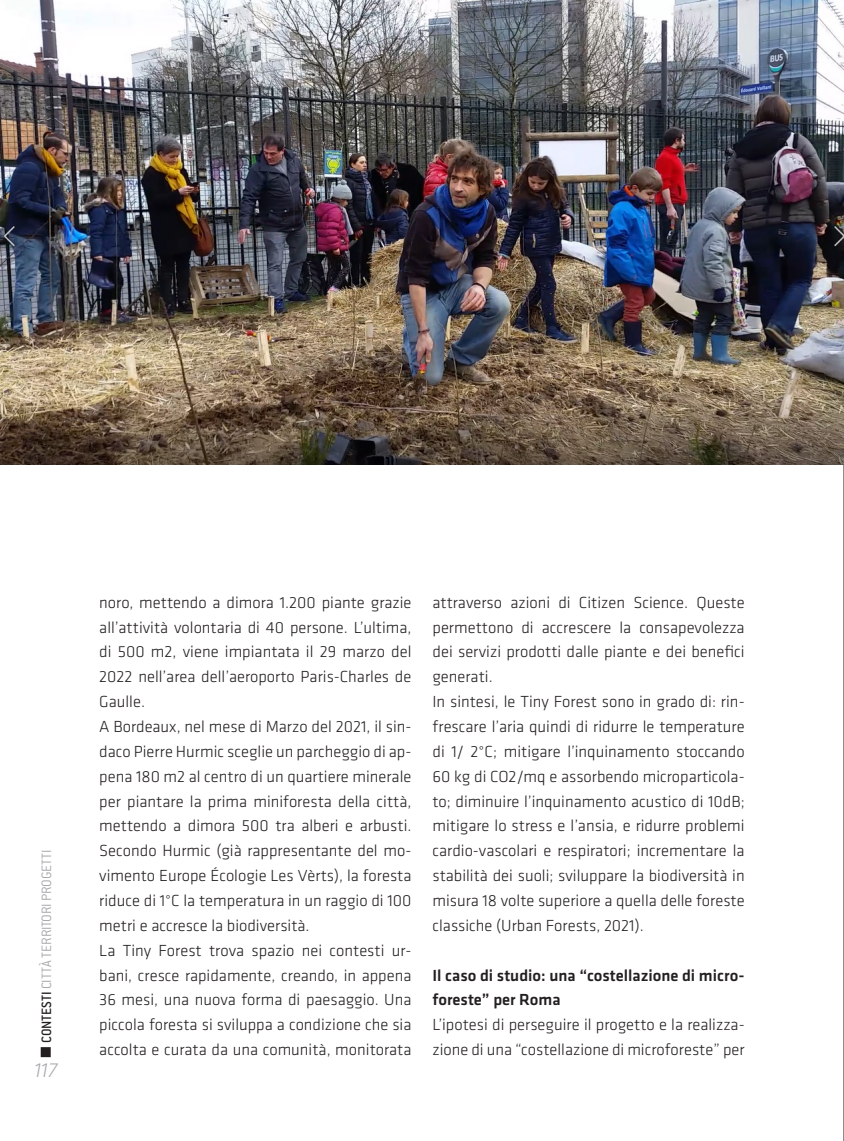
<style>
.page{position:relative;width:844px;height:1141px;background:#fff}
.page>*{position:absolute;margin:0;border:0;box-sizing:border-box;transform-origin:0 0}
.t1{font:italic 300 21px "Klavika";color:#a8a9ad}
.t2{font:300 16.62px/24.8px "Klavika";color:#231f20;text-align:justify}
.t3{font:500 16.62px/24.8px "Klavika";color:#231f20}
.t4{font:300 14.88px "Conduit ITC";letter-spacing:-.01em;color:#a8a9ad}
.s1{font-weight:500;color:#231f20}
</style>
<div class="page">
<div style="left:42px;top:1048px;width:8px;height:8px;background:#231f20"></div>
<div style="left:41px;top:1047px;width:10px;height:10px;border:2px solid #231f20"></div>
<hr style="left:843px;top:0;width:1px;height:1141px;background:#231f20">
<img style="left:0;top:0;width:843px;height:465px">
<p class="t4" style="left:38px;top:1043px;width:195px;rotate:-90deg"><span class="s1">CONTESTI</span> CITTÀ TERRITORI PROGETTI</p>
<p class="t1" style="left:34px;top:1059px;width:24px">117</p>
<p class="t2" style="left:99px;top:590px;width:313px">noro, mettendo a dimora 1.200 piante grazie all’attività volontaria di 40 persone. L’ultima, di 500 m2, viene impiantata il 29 marzo del 2022 nell’area dell’aeroporto Paris-Charles de Gaulle.</p>
<p class="t2" style="left:99px;top:714px;width:313px">A Bordeaux, nel mese di Marzo del 2021, il sin&shy;daco Pierre Hurmic sceglie un parcheggio di ap&shy;pena 180 m2 al centro di un quartiere minerale per piantare la prima miniforesta della città, mettendo a dimora 500 tra alberi e arbusti.<br>Secondo Hurmic (già rappresentante del mo&shy;vimento Europe Écologie Les Vèrts), la foresta riduce di 1°C la temperatura in un raggio di 100 metri e accresce la biodiversità.</p>
<p class="t2" style="left:99px;top:938px;width:313px">La Tiny Forest trova spazio nei contesti ur&shy;bani, cresce rapidamente, creando, in appena 36 mesi, una nuova forma di paesaggio. Una piccola foresta si sviluppa a condizione che sia accolta e curata da una comunità, monitorata</p>
<p class="t2" style="left:432px;top:590px;width:313px">attraverso azioni di Citizen Science. Queste permettono di accrescere la consapevolezza dei servizi prodotti dalle piante e dei benefici generati.</p>
<p class="t2" style="left:432px;top:690px;width:313px">In sintesi, le Tiny Forest sono in grado di: rin&shy;frescare l’aria quindi di ridurre le temperature di 1/ 2°C; mitigare l’inquinamento stoccando 60 kg di CO2/mq e assorbendo microparticola&shy;to; diminuire l’inquinamento acustico di 10dB; mitigare lo stress e l’ansia, e ridurre problemi cardio-vascolari e respiratori; incrementare la stabilità dei suoli; sviluppare la biodiversità in misura 18 volte superiore a quella delle foreste classiche (Urban Forests, 2021).</p>
<p class="t3" style="left:432px;top:963px;width:313px">Il caso di studio: una “costellazione di micro&shy;foreste” per Roma</p>
<p class="t2" style="left:432px;top:1013px;width:313px">L’ipotesi di perseguire il progetto e la realizza&shy;zione di una “costellazione di microforeste” per</p>
</div>
